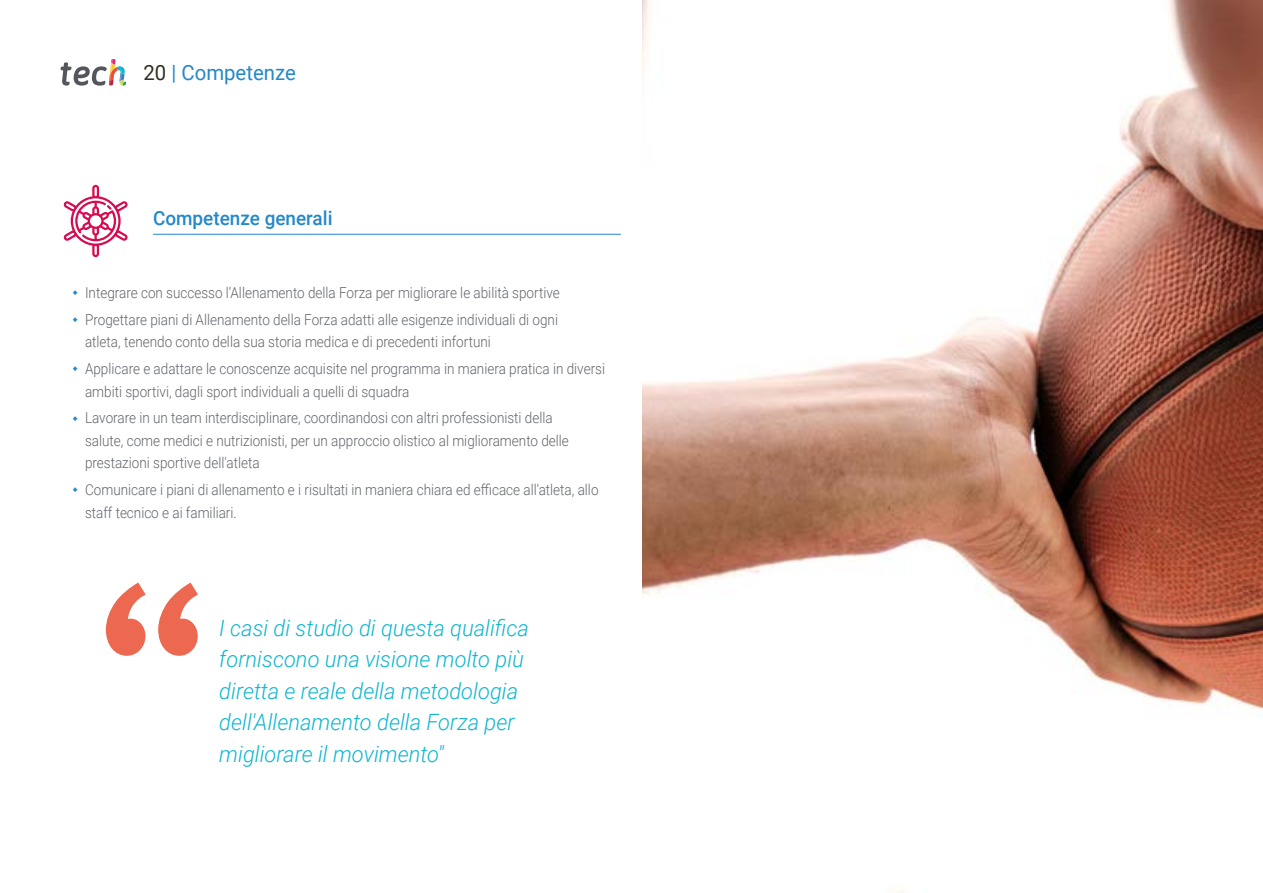
<style>
.page{position:relative;width:1263px;height:893px;background:#fff}
.page>*{position:absolute;margin:0;border:0;box-sizing:border-box;transform-origin:0 0}
.t1{font:italic 300 22.5px/31.5px "Roboto";color:#0fb6cf}
.t2{font:21px "Roboto";color:#2488c9}
.t3{font:500 19.5px "Roboto";color:#2488c9}
.t4{font:300 15px/26.7px "Roboto";color:#61646a;scale:.9 1}
.s1{color:#312e20}
</style>
<div class="page">
<hr style="left:153px;top:234px;width:468px;height:1px;background:#2488c9">
<svg style="left:63px;top:185px;width:65px;height:72px"></svg>
<svg style="left:61px;top:59px;width:65px;height:27px"></svg>
<img style="left:642px;top:0;width:621px;height:893px">
<svg style="left:106px;top:583px;width:92px;height:73px"></svg>
<h2 class="t2" style="left:144px;top:57px;width:154px"><span class="s1">20</span> | Competenze</h2>
<h3 class="t3" style="left:153px;top:205px;width:181px">Competenze generali</h3>
<p class="t4" style="left:85px;top:279px;width:529px">Integrare con successo l’Allenamento della Forza per migliorare le abilità sportive<br>Progettare piani di Allenamento della Forza adatti alle esigenze individuali di ogni</p>
<p class="t4" style="left:85px;top:328px;width:579px">atleta, tenendo conto della sua storia medica e di precedenti infortuni<br>Applicare e adattare le conoscenze acquisite nel programma in maniera pratica in diversi</p>
<p class="t4" style="left:85px;top:377px;width:521px">ambiti sportivi, dagli sport individuali a quelli di squadra<br>Lavorare in un team interdisciplinare, coordinandosi con altri professionisti della</p>
<p class="t4" style="left:85px;top:429px;width:539px;line-height:22.5px">salute, come medici e nutrizionisti, per un approccio olistico al miglioramento delle prestazioni sportive dell'atleta</p>
<p class="t4" style="left:85px;top:478px;width:572px;line-height:22.5px">Comunicare i piani di allenamento e i risultati in maniera chiara ed efficace all'atleta, allo staff tecnico e ai familiari.</p>
<h1 class="t1" style="left:219px;top:611px;width:311px">I casi di studio di questa qualifica forniscono una visione molto più diretta e reale della metodologia dell'Allenamento della Forza per migliorare il movimento"</h1>
</div>
